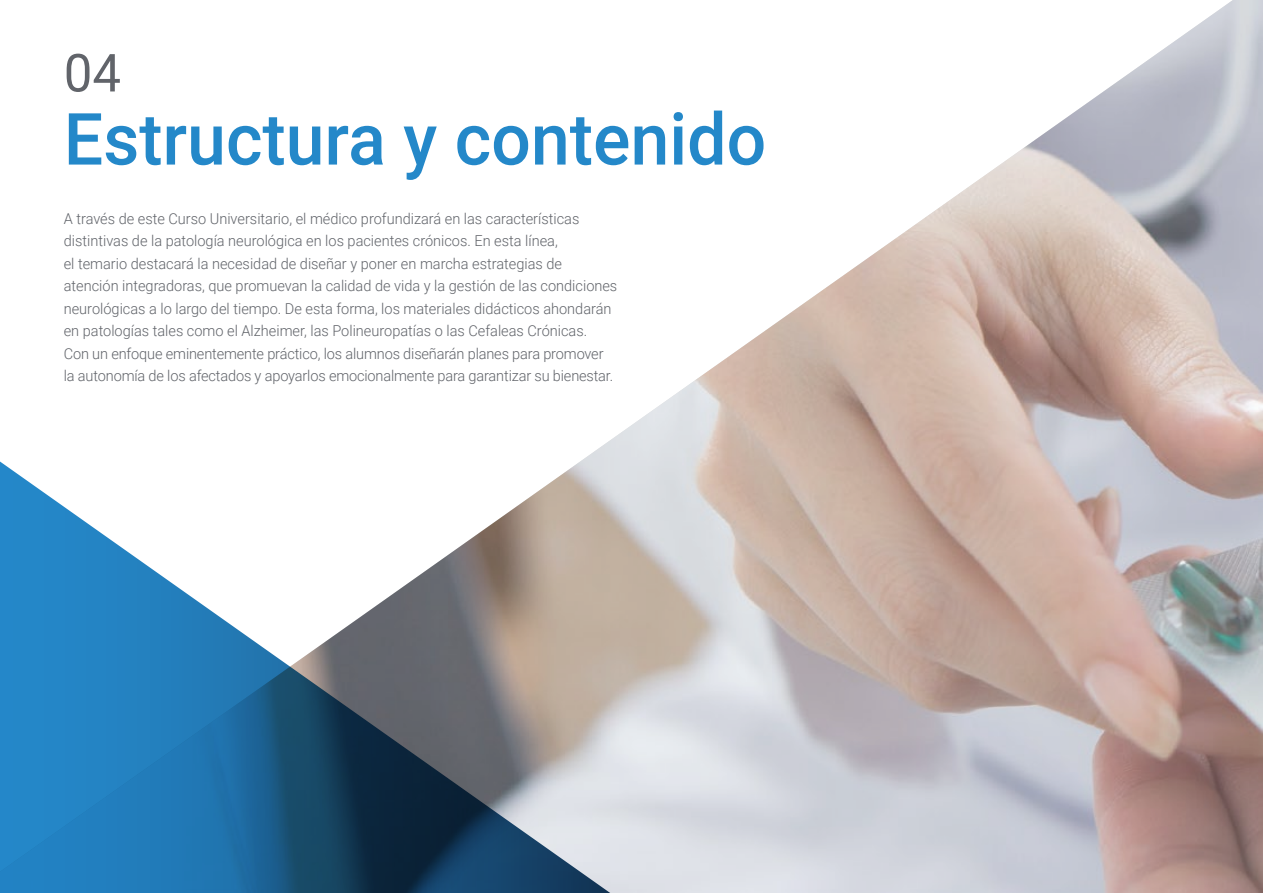
<style>
.page{position:relative;width:1263px;height:893px;background:#fff}
.page>*{position:absolute;margin:0;border:0;box-sizing:border-box;transform-origin:0 0}
.t1{font:500 72px "Roboto";color:#2488c9}
.t2{font:52.5px "Roboto";color:#61646a}
.t3{font:300 15px/22.5px "Roboto";color:#61646a}
</style>
<div class="page">
<img style="left:602px;top:0;width:661px;height:893px">
<svg style="left:0;top:446px;width:640px;height:447px"></svg>
<h2 class="t2" style="left:64px;top:36px;width:59px">04</h2>
<h1 class="t1" style="left:64px;top:89px;width:704px">Estructura y contenido</h1>
<p class="t3" style="left:64px;top:207px;width:555px">A través de este Curso Universitario, el médico profundizará en las características distintivas de la patología neurológica en los pacientes crónicos. En esta línea,<br>el temario destacará la necesidad de diseñar y poner en marcha estrategias de atención integradoras, que promuevan la calidad de vida y la gestión de las condiciones neurológicas a lo largo del tiempo. De esta forma, los materiales didácticos ahondarán en patologías tales como el Alzheimer, las Polineuropatías o las Cefaleas Crónicas.<br>Con un enfoque eminentemente práctico, los alumnos diseñarán planes para promover la autonomía de los afectados y apoyarlos emocionalmente para garantizar su bienestar.</p>
</div>
